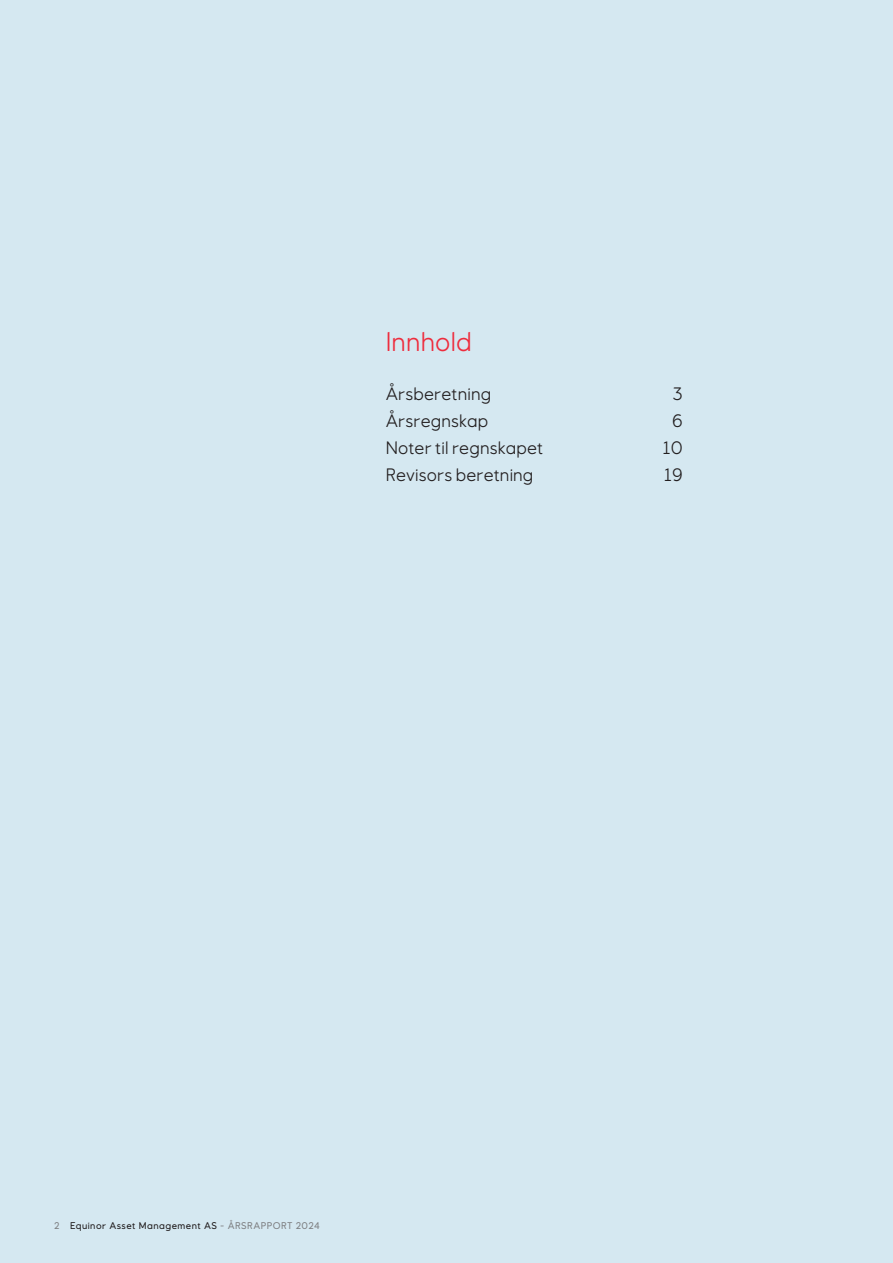
<style>
.page{position:relative;width:893px;height:1263px;background:#d5e8f1}
.page>*{position:absolute;margin:0;border:0;box-sizing:border-box;transform-origin:0 0}
.chapter_title{font:27px "Equinor";letter-spacing:.01em;color:#ee2c3d}
.chapter_title-2{font:18px "Equinor";letter-spacing:.01em;color:#231f20}
.t1{font:500 9.75px "Equinor";letter-spacing:.05em;color:#231f20}
.s1{color:#808285}
</style>
<div class="page">
<p class="chapter_title" style="left:386px;top:326px;width:88px">Innhold</p>
<p class="chapter_title-2" style="left:386px;top:383px;width:107px">Årsberetning</p>
<p class="chapter_title-2" style="left:672px;top:383px;width:12px">3</p>
<p class="chapter_title-2" style="left:386px;top:410px;width:104px">Årsregnskap</p>
<p class="chapter_title-2" style="left:672px;top:410px;width:12px">6</p>
<p class="chapter_title-2" style="left:386px;top:437px;width:159px">Noter til regnskapet</p>
<p class="chapter_title-2" style="left:663px;top:437px;width:21px">10</p>
<p class="chapter_title-2" style="left:386px;top:464px;width:149px">Revisors beretning</p>
<p class="chapter_title-2" style="left:664px;top:464px;width:20px">19</p>
<p class="t1" style="left:54px;top:1220px;width:267px"><span class="s1">2</span> Equinor Asset Management AS <span class="s1">- ÅRSRAPPORT 2024</span></p>
</div>
